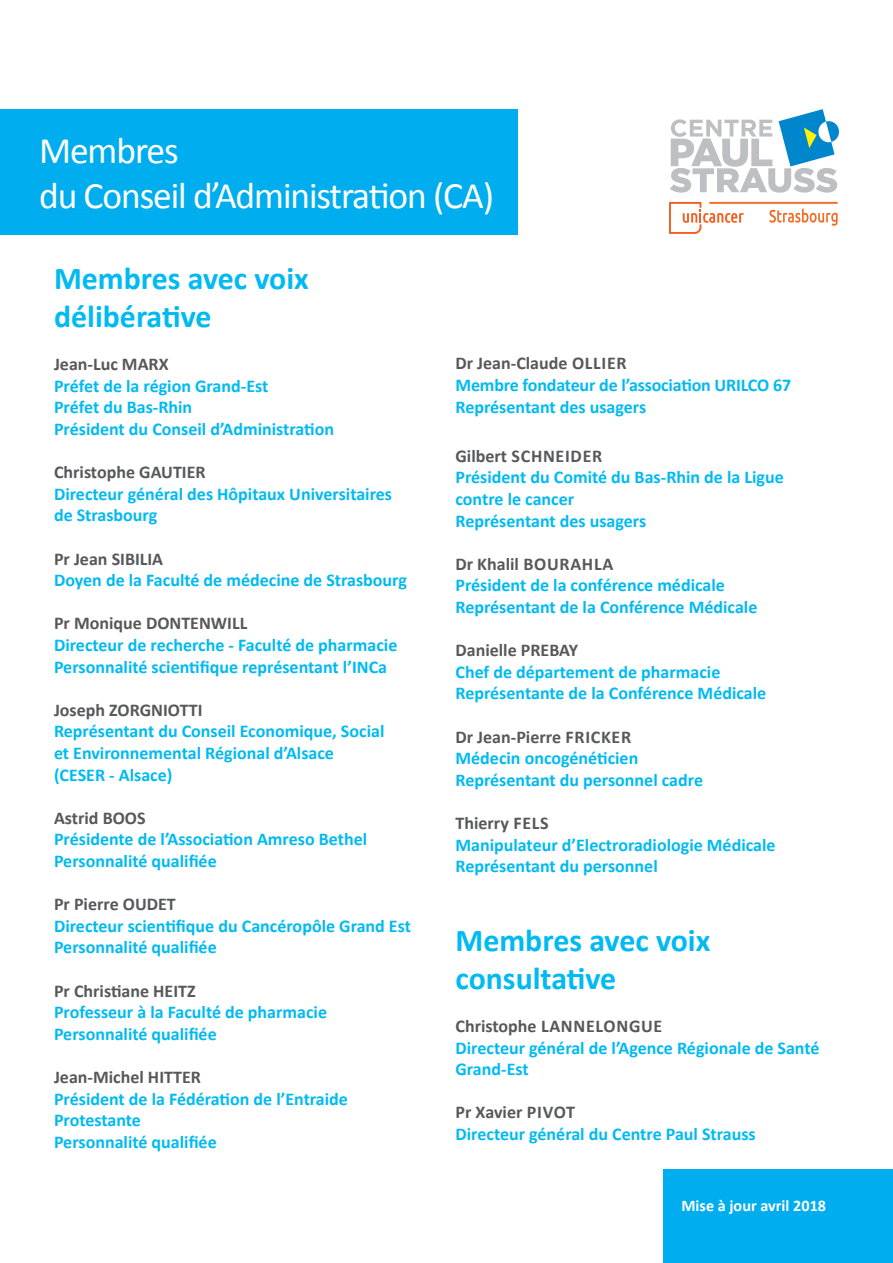
<style>
.page{position:relative;width:893px;height:1263px;background:#fff}
.page>*{position:absolute;margin:0;border:0;box-sizing:border-box;transform-origin:0 0}
.t1{font:37.5px/45px "Calibri";letter-spacing:-.03em;color:#fff}
.t2{font:700 31.95px/38.2px "Calibri";color:#00baf1}
.t3{font:700 18px/21.6px "Calibri";color:#00baf1}
.t4{font:700 18px "Calibri";color:#57585a}
.t5{font:700 18px "Calibri";letter-spacing:.02em;color:#57585a}
.t6{font:700 16.2px "Calibri";color:#fff}
</style>
<div class="page">
<div style="left:0;top:109px;width:518px;height:126px;background:#00aeef"></div>
<div style="left:663px;top:1169px;width:230px;height:94px;background:#00aeef"></div>
<svg style="left:669px;top:202px;width:75px;height:32px"></svg>
<hr style="left:709px;top:202px;width:129px;height:2px;background:#f36f2c">
<svg style="left:769px;top:209px;width:69px;height:17px"></svg>
<svg style="left:670px;top:109px;width:169px;height:84px"></svg>
<h1 class="t1" style="left:39px;top:126px;width:456px">Membres<br>du Conseil d’Administration (CA)</h1>
<h2 class="t2" style="left:54px;top:257px;width:256px">Membres avec voix délibérative</h2>
<p class="t4" style="left:54px;top:353px;width:116px">Jean-Luc MARX</p>
<p class="t3" style="left:54px;top:374px;width:282px">Préfet de la région Grand-Est<br>Préfet du Bas-Rhin<br>Président du Conseil d’Administration</p>
<p class="t4" style="left:54px;top:461px;width:153px">Christophe GAUTIER</p>
<p class="t3" style="left:54px;top:482px;width:340px">Directeur général des Hôpitaux Universitaires de Strasbourg</p>
<p class="t4" style="left:54px;top:547px;width:111px">Pr Jean SIBILIA</p>
<p class="t3" style="left:54px;top:568px;width:354px">Doyen de la Faculté de médecine de Strasbourg</p>
<p class="t4" style="left:54px;top:612px;width:195px">Pr Monique DONTENWILL</p>
<p class="t3" style="left:54px;top:633px;width:345px">Directeur de recherche - Faculté de pharmacie<br>Personnalité scientifique représentant l’INCa</p>
<p class="t4" style="left:54px;top:699px;width:150px">Joseph ZORGNIOTTI</p>
<p class="t3" style="left:54px;top:720px;width:332px">Représentant du Conseil Economique, Social et Environnemental Régional d’Alsace (CESER - Alsace)</p>
<p class="t4" style="left:54px;top:807px;width:93px">Astrid BOOS</p>
<p class="t3" style="left:54px;top:828px;width:315px">Présidente de l’Association Amreso Bethel<br>Personnalité qualifiée</p>
<p class="t4" style="left:54px;top:893px;width:123px">Pr Pierre OUDET</p>
<p class="t3" style="left:54px;top:914px;width:358px">Directeur scientifique du Cancéropôle Grand Est<br>Personnalité qualifiée</p>
<p class="t4" style="left:54px;top:979px;width:143px">Pr Christiane HEITZ</p>
<p class="t3" style="left:54px;top:1000px;width:275px">Professeur à la Faculté de pharmacie<br>Personnalité qualifiée</p>
<p class="t4" style="left:54px;top:1066px;width:149px">Jean-Michel HITTER</p>
<p class="t3" style="left:54px;top:1087px;width:295px">Président de la Fédération de l’Entraide<br>Protestante<br>Personnalité qualifiée</p>
<p class="t4" style="left:455px;top:352px;width:173px">Dr Jean-Claude OLLIER</p>
<p class="t3" style="left:455px;top:373px;width:337px">Membre fondateur de l’association URILCO 67<br>Représentant des usagers</p>
<p class="t4" style="left:455px;top:445px;width:77px">Gilbert Schneider</p>
<p class="t3" style="left:455px;top:466px;width:330px">Président du Comité du Bas-Rhin de la Ligue contre le cancer<br>Représentant des usagers</p>
<p class="t4" style="left:455px;top:553px;width:91px">Dr Khalil Bourahla</p>
<p class="t3" style="left:455px;top:574px;width:303px">Président de la conférence médicale<br>Représentant de la Conférence Médicale</p>
<p class="t4" style="left:455px;top:639px;width:124px">Danielle PREBAY</p>
<p class="t3" style="left:455px;top:660px;width:312px">Chef de département de pharmacie<br>Représentante de la Conférence Médicale</p>
<p class="t4" style="left:455px;top:725px;width:130px">Dr Jean-Pierre Fricker</p>
<p class="t3" style="left:455px;top:747px;width:249px">Médecin oncogénéticien<br>Représentant du personnel cadre</p>
<p class="t4" style="left:455px;top:812px;width:77px">Thierry Fels</p>
<p class="t3" style="left:455px;top:833px;width:322px">Manipulateur d’Electroradiologie Médicale<br>Représentant du personnel</p>
<h2 class="t2" style="left:455px;top:920px;width:256px">Membres avec voix consultative</h2>
<p class="t5" style="left:455px;top:1015px;width:208px">Christophe LANNELONGUE</p>
<p class="t3" style="left:455px;top:1036px;width:365px">Directeur général de l’Agence Régionale de Santé<br>Grand-Est</p>
<p class="t4" style="left:455px;top:1101px;width:121px">Pr Xavier PIVOT</p>
<p class="t3" style="left:455px;top:1122px;width:302px">Directeur général du Centre Paul Strauss</p>
<p class="t6" style="left:681px;top:1196px;width:146px">Mise à jour avril 2018</p>
</div>
